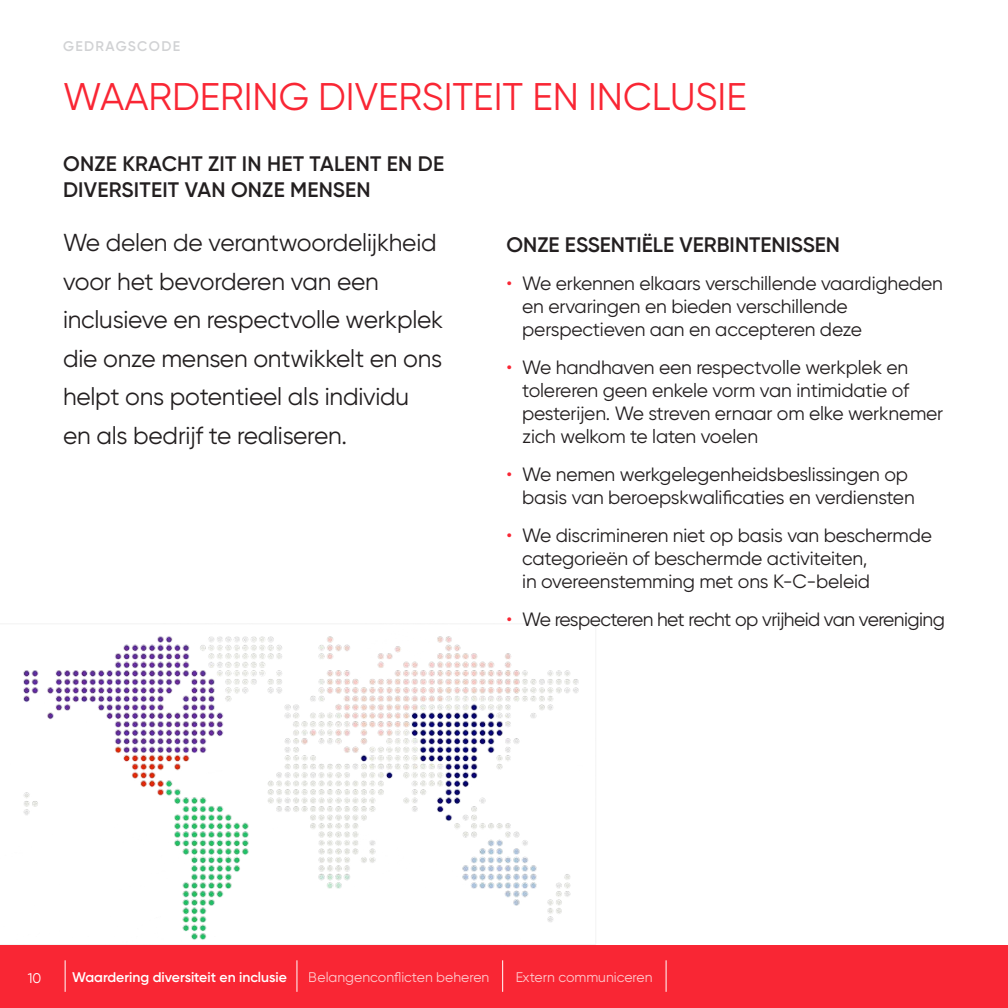
<style>
.page{position:relative;width:1008px;height:1008px;background:#fff}
.page>*{position:absolute;margin:0;border:0;box-sizing:border-box;transform-origin:0 0}
.TopicUppercase_RED{font:38.5px "Gilroy";color:#f92634}
.IntroTextLarge{font:24.5px/38.5px "Gilroy";letter-spacing:-.01em;color:#231f20}
.Intro_text{font:600 21px/26.2px "Gilroy";letter-spacing:.005em;color:#231f20}
.t1{font:19.25px/22.8px "Gilroy";letter-spacing:-.01em;color:#231f20}
.t2{font:19.25px "Gilroy";letter-spacing:-.03em;color:#231f20}
.t3{font:14px "Gilroy";color:#fff}
.t4{font:600 14px "Gilroy";color:#fff}
.t5{font:600 14px "Gilroy";letter-spacing:.1em;color:#d1d2d4}
.s1{color:#f92634}
</style>
<div class="page">
<div style="left:0;top:945px;width:1008px;height:63px;background:#f92634"></div>
<hr style="left:297px;top:960px;width:1px;height:32px;background:#fff">
<hr style="left:502px;top:960px;width:1px;height:32px;background:#fff">
<hr style="left:666px;top:960px;width:1px;height:32px;background:#fff">
<img style="left:0;top:636px;width:596px;height:309px">
<hr style="left:65px;top:960px;width:1px;height:32px;background:#fff">
<p class="t5" style="left:63px;top:38px;width:119px">GEDRAGSCODE</p>
<p class="TopicUppercase_RED" style="left:63px;top:73px;width:685px">WAARDERING DIVERSITEIT EN INCLUSIE</p>
<p class="Intro_text" style="left:63px;top:150px;width:383px">ONZE KRACHT ZIT IN HET TALENT EN DE<br>DIVERSITEIT VAN ONZE MENSEN</p>
<p class="IntroTextLarge" style="left:63px;top:223px;width:382px">We delen de verantwoordelijkheid voor het bevorderen van een inclusieve en respectvolle werkplek die onze mensen ontwikkelt en ons helpt ons potentieel als individu<br>en als bedrijf te realiseren.</p>
<p class="Intro_text" style="left:507px;top:231px;width:335px">ONZE ESSENTIËLE VERBINTENISSEN</p>
<p class="t1" style="left:522px;top:272px;width:422px;text-indent:-16px"><span class="s1">•</span> We erkennen elkaars verschillende vaardigheden en ervaringen en bieden verschillende perspectieven aan en accepteren deze</p>
<p class="t1" style="left:522px;top:356px;width:423px;text-indent:-16px"><span class="s1">•</span> We handhaven een respectvolle werkplek en tolereren geen enkele vorm van intimidatie of pesterijen. We streven ernaar om elke werknemer zich welkom te laten voelen</p>
<p class="t1" style="left:522px;top:463px;width:394px;text-indent:-16px"><span class="s1">•</span> We nemen werkgelegenheidsbeslissingen op basis van beroepskwalificaties en verdiensten</p>
<p class="t1" style="left:522px;top:524px;width:411px;text-indent:-16px"><span class="s1">•</span> We discrimineren niet op basis van beschermde categorieën of beschermde activiteiten,<br>in overeenstemming met ons K-C-beleid</p>
<p class="t2" style="left:507px;top:608px;width:440px"><span class="s1">•</span> We respecteren het recht op vrijheid van vereniging</p>
<p class="t3" style="left:28px;top:969px;width:15px">10</p>
<p class="t4" style="left:72px;top:968px;width:216px">Waardering diversiteit en inclusie</p>
<p class="t3" style="left:309px;top:969px;width:182px">Belangenconflicten beheren</p>
<p class="t3" style="left:515px;top:969px;width:139px">Extern communiceren</p>
</div>
